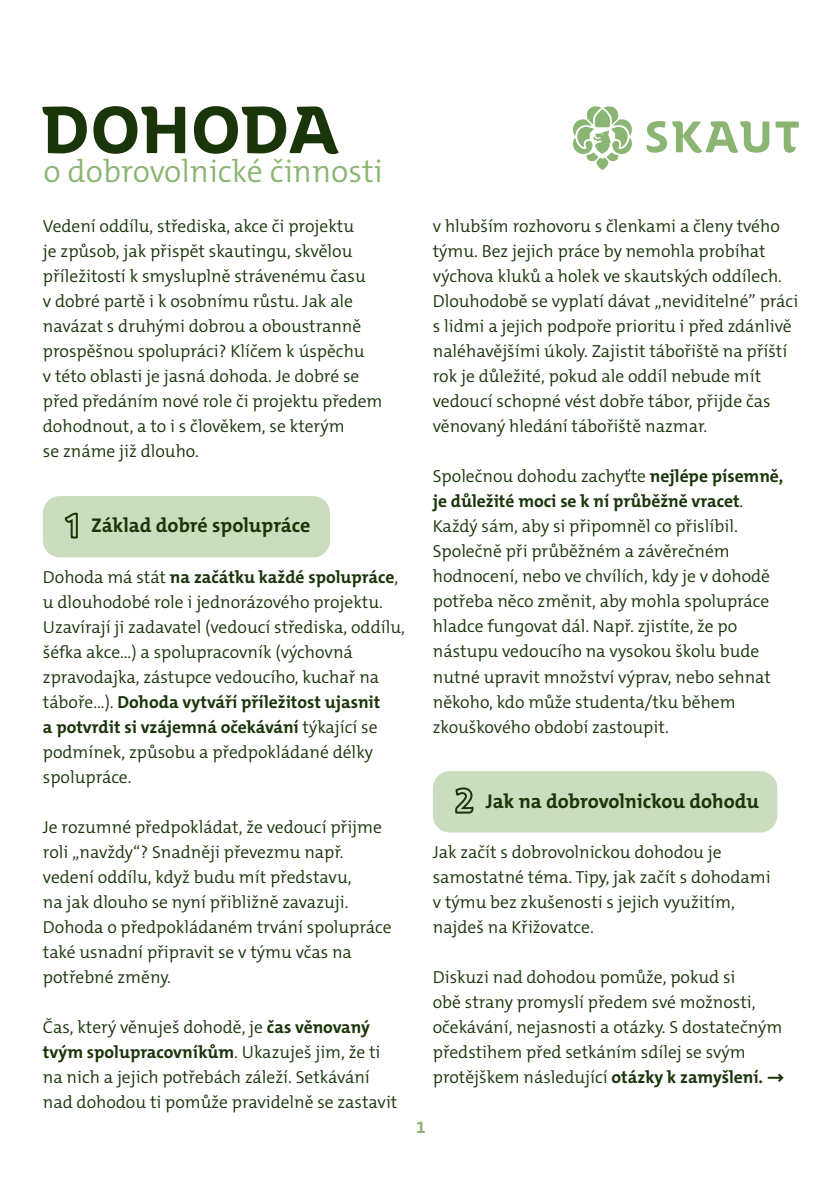
<style>
.page{position:relative;width:840px;height:1191px;background:#fff}
.page>*{position:absolute;margin:0;border:0;box-sizing:border-box;transform-origin:0 0}
.Hlavní_nadpis{font:700 66.2px "SKAUT";letter-spacing:-.01em;color:#193509}
.Hlavní_nadpis-2{font:300 31.8px "The Mix C5";color:#8bb572}
.Nadpisy{font:700 20px "The Mix C5";color:#193509}
.t1{font:300 17.6px/25px "The Mix C5";color:#193509}
.t2{font:700 17.6px "The Mix C5";color:#8bb572}
.s1{font-family:"SKAUT";font-size:34px}
.s2{font-weight:700}
.s3{font-weight:700;font-style:italic}
</style>
<div class="page">
<div style="left:43px;top:496px;width:287px;height:61px;background:#cbddbf;border-radius:17px"></div>
<div style="left:432px;top:771px;width:344px;height:61px;background:#cbddbf;border-radius:17px"></div>
<svg style="left:573px;top:106px;width:58px;height:64px"></svg>
<svg style="left:775px;top:121px;width:23px;height:32px"></svg>
<svg style="left:646px;top:121px;width:122px;height:32px"></svg>
<p class="Hlavní_nadpis" style="left:41px;top:90px;width:301px">DOHODA</p>
<p class="Hlavní_nadpis-2" style="left:43px;top:151px;width:340px">o dobrovolnické činnosti</p>
<p class="t1" style="left:43px;top:214px;width:324px">Vedení oddílu, střediska, akce či projektu je způsob, jak přispět skautingu, skvělou příležitostí k smysluplně strávenému času v dobré partě i k osobnímu růstu. Jak ale navázat s druhými dobrou a oboustranně prospěšnou spolupráci? Klíčem k úspěchu v této oblasti je jasná dohoda. Je dobré se</p>
<p class="t1" style="left:43px;top:389px;width:341px">před předáním nové role či projektu předem dohodnout, a to i s člověkem, se kterým</p>
<p class="t1" style="left:43px;top:439px;width:157px">se známe již dlouho.</p>
<p class="Nadpisy" style="left:66px;top:513px;width:246px"><span class="s1">1</span> Základ dobré spolupráce</p>
<p class="t1" style="left:43px;top:564px;width:363px">Dohoda má stát <span class="s2">na začátku každé spolupráce</span>, u dlouhodobé role i jednorázového projektu.<br>Uzavírají ji zadavatel (vedoucí střediska, oddílu, šéfka akce…) a spolupracovník (výchovná zpravodajka, zástupce vedoucího, kuchař na táboře…). <span class="s2">Dohoda vytváří příležitost ujasnit<br>a potvrdit si vzájemná očekávání</span> týkající se podmínek, způsobu a předpokládané délky spolupráce.</p>
<p class="t1" style="left:43px;top:814px;width:350px">Je rozumné předpokládat, že vedoucí přijme roli „navždy“? Snadněji převezmu např. vedení oddílu, když budu mít představu,<br>na jak dlouho se nyní přibližně zavazuji.<br>Dohoda o předpokládaném trvání spolupráce také usnadní připravit se v týmu včas na potřebné změny.</p>
<p class="t1" style="left:43px;top:1014px;width:356px">Čas, který věnuješ dohodě, je <span class="s2">čas věnovaný tvým spolupracovníkům</span>. Ukazuješ jim, že ti na nich a jejich potřebách záleží. Setkávání nad dohodou ti pomůže pravidelně se zastavit</p>
<p class="t1" style="left:432px;top:214px;width:367px">v hlubším rozhovoru s členkami a členy tvého týmu. Bez jejich práce by nemohla probíhat výchova kluků a holek ve skautských oddílech.<br>Dlouhodobě se vyplatí dávat „neviditelné” práci s lidmi a jejich podpoře prioritu i před zdánlivě naléhavějšími úkoly. Zajistit tábořiště na příští rok je důležité, pokud ale oddíl nebude mít vedoucí schopné vést dobře tábor, přijde čas věnovaný hledání tábořiště nazmar.</p>
<p class="t1" style="left:432px;top:464px;width:352px">Společnou dohodu zachyťte <span class="s2">nejlépe písemně, je důležité moci se k ní průběžně vracet</span>.<br>Každý sám, aby si připomněl co přislíbil.<br>Společně při průběžném a závěrečném hodnocení, nebo ve chvílích, kdy je v dohodě potřeba něco změnit, aby mohla spolupráce hladce fungovat dál. Např. zjistíte, že po nástupu vedoucího na vysokou školu bude nutné upravit množství výprav, nebo sehnat někoho, kdo může studenta/tku během zkouškového období zastoupit.</p>
<p class="Nadpisy" style="left:455px;top:788px;width:305px"><span class="s1">2</span> Jak na dobrovolnickou dohodu</p>
<p class="t1" style="left:432px;top:839px;width:339px">Jak začít s dobrovolnickou dohodou je samostatné téma. Tipy, jak začít s dohodami v týmu bez zkušenosti s jejich využitím, najdeš na Křižovatce.</p>
<p class="t1" style="left:432px;top:964px;width:353px">Diskuzi nad dohodou pomůže, pokud si<br>obě strany promyslí předem své možnosti, očekávání, nejasnosti a otázky. S dostatečným předstihem před setkáním sdílej se svým protějškem následující <span class="s2">otázky k zamyšlení.</span> <span class="s3">→</span></p>
<p class="t2" style="left:416px;top:1115px;width:11px">1</p>
</div>
